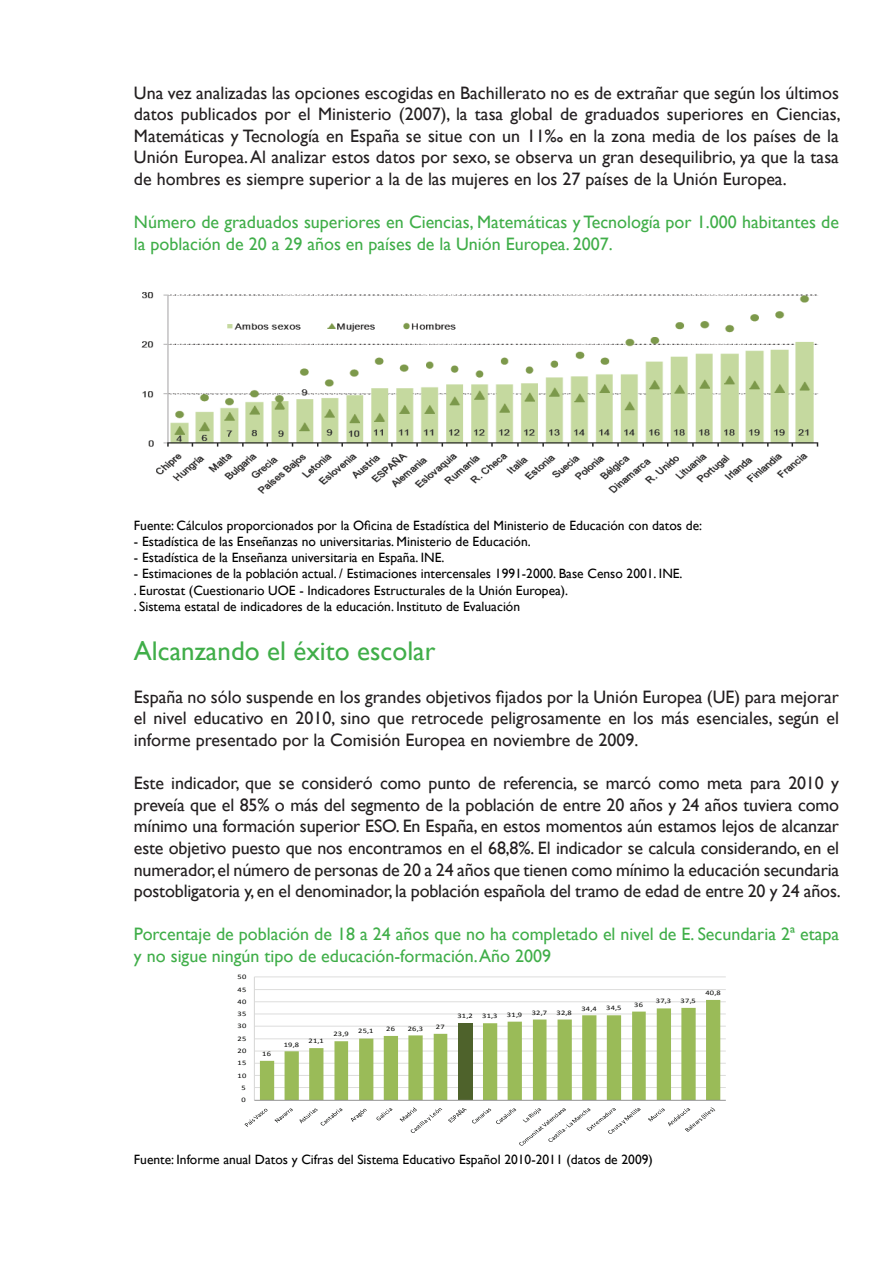
<style>
.page{position:relative;width:893px;height:1263px;background:#fff}
.page>*{position:absolute;margin:0;border:0;box-sizing:border-box;transform-origin:0 0}
.t1{font:27px "Gill Sans";color:#40ae49}
.t2{font:18px/21.6px "Gill Sans";color:#231f20;text-align:justify}
.t3{font:18px/21.6px "Gill Sans";color:#40ae49}
.t4{font:13.5px/16.2px "Gill Sans";color:#000}
.t5{font:6.9px "Calibri";letter-spacing:.03em;color:#040503;scale:1.22 1}
</style>
<div class="page">
<img style="left:141px;top:292px;width:678px;height:201px">
<hr style="left:254px;top:1087px;width:472px;height:1px;background:#d9d9d8">
<hr style="left:254px;top:1075px;width:472px;height:1px;background:#d9d9d8">
<hr style="left:254px;top:1063px;width:472px;height:1px;background:#d9d9d8">
<hr style="left:254px;top:1051px;width:472px;height:1px;background:#d9d9d8">
<hr style="left:254px;top:1038px;width:472px;height:1px;background:#d9d9d8">
<hr style="left:254px;top:1026px;width:472px;height:1px;background:#d9d9d8">
<hr style="left:254px;top:1014px;width:472px;height:1px;background:#d9d9d8">
<hr style="left:254px;top:1001px;width:472px;height:1px;background:#d9d9d8">
<hr style="left:254px;top:989px;width:472px;height:1px;background:#d9d9d8">
<hr style="left:254px;top:976px;width:472px;height:1px;background:#d9d9d8">
<svg style="left:260px;top:1000px;width:460px;height:100px"></svg>
<hr style="left:254px;top:977px;width:1px;height:123px;background:#d9d9d8">
<hr style="left:254px;top:1100px;width:472px;height:1px;background:#868686">
<svg style="left:244px;top:1108px;width:24px;height:19px"></svg>
<svg style="left:274px;top:1108px;width:69px;height:18px"></svg>
<svg style="left:351px;top:1108px;width:16px;height:14px"></svg>
<svg style="left:376px;top:1108px;width:17px;height:13px"></svg>
<svg style="left:399px;top:1107px;width:242px;height:39px"></svg>
<svg style="left:648px;top:1107px;width:68px;height:25px"></svg>
<p class="t2" style="left:134px;top:82px;width:708px">Una vez analizadas las opciones escogidas en Bachillerato no es de extrañar que según los últimos datos publicados por el Ministerio (2007), la tasa global de graduados superiores en Ciencias, Matemáticas y Tecnología en España se situe con un 11‰ en la zona media de los países de la Unión Europea. Al analizar estos datos por sexo, se observa un gran desequilibrio, ya que la tasa de hombres es siempre superior a la de las mujeres en los 27 países de la Unión Europea.</p>
<p class="t3" style="left:134px;top:212px;width:707px">Número de graduados superiores en Ciencias, Matemáticas y Tecnología por 1.000 habitantes de la población de 20 a 29 años en países de la Unión Europea. 2007.</p>
<p class="t4" style="left:134px;top:517px;width:570px">Fuente: Cálculos proporcionados por la Oficina de Estadística del Ministerio de Educación con datos de:</p>
<p class="t4" style="left:134px;top:534px;width:398px">- Estadística de las Enseñanzas no universitarias. Ministerio de Educación.</p>
<p class="t4" style="left:134px;top:550px;width:312px">- Estadística de la Enseñanza universitaria en España. INE.</p>
<p class="t4" style="left:134px;top:566px;width:550px">- Estimaciones de la población actual. / Estimaciones intercensales 1991-2000. Base Censo 2001. INE. . Eurostat (Cuestionario UOE - Indicadores Estructurales de la Unión Europea).<br>. Sistema estatal de indicadores de la educación. Instituto de Evaluación</p>
<h1 class="t1" style="left:134px;top:635px;width:303px">Alcanzando el éxito escolar</h1>
<p class="t2" style="left:134px;top:686px;width:706px">España no sólo suspende en los grandes objetivos fijados por la Unión Europea (UE) para mejorar el nivel educativo en 2010, sino que retrocede peligrosamente en los más esenciales, según el informe presentado por la Comisión Europea en noviembre de 2009.</p>
<p class="t2" style="left:134px;top:772px;width:708px">Este indicador, que se consideró como punto de referencia, se marcó como meta para 2010 y preveía que el 85% o más del segmento de la población de entre 20 años y 24 años tuviera como mínimo una formación superior ESO. En España, en estos momentos aún estamos lejos de alcanzar este objetivo puesto que nos encontramos en el 68,8%. El indicador se calcula considerando, en el numerador, el número de personas de 20 a 24 años que tienen como mínimo la educación secundaria postobligatoria y, en el denominador, la población española del tramo de edad de entre 20 y 24 años.</p>
<p class="t3" style="left:134px;top:924px;width:707px">Porcentaje de población de 18 a 24 años que no ha completado el nivel de E. Secundaria 2ª etapa y no sigue ningún tipo de educación-formación. Año 2009</p>
<p class="t5" style="left:237px;top:972px;width:9px">50</p>
<p class="t5" style="left:237px;top:985px;width:9px">45</p>
<p class="t5" style="left:237px;top:997px;width:9px">40</p>
<p class="t5" style="left:237px;top:1009px;width:9px">35</p>
<p class="t5" style="left:237px;top:1022px;width:9px">30</p>
<p class="t5" style="left:237px;top:1034px;width:9px">25</p>
<p class="t5" style="left:237px;top:1046px;width:9px">20</p>
<p class="t5" style="left:237px;top:1059px;width:9px">15</p>
<p class="t5" style="left:237px;top:1071px;width:9px">10</p>
<p class="t5" style="left:242px;top:1083px;width:5px">5</p>
<p class="t5" style="left:242px;top:1096px;width:5px">0</p>
<p class="t5" style="left:262px;top:1049px;width:9px">16</p>
<p class="t5" style="left:284px;top:1040px;width:14px">19,8</p>
<p class="t5" style="left:309px;top:1037px;width:14px">21,1</p>
<p class="t5" style="left:333px;top:1030px;width:14px">23,9</p>
<p class="t5" style="left:358px;top:1027px;width:14px">25,1</p>
<p class="t5" style="left:386px;top:1024px;width:9px">26</p>
<p class="t5" style="left:408px;top:1024px;width:14px">26,3</p>
<p class="t5" style="left:436px;top:1022px;width:9px">27</p>
<p class="t5" style="left:457px;top:1012px;width:14px">31,2</p>
<p class="t5" style="left:482px;top:1011px;width:14px">31,3</p>
<p class="t5" style="left:507px;top:1010px;width:14px">31,9</p>
<p class="t5" style="left:532px;top:1008px;width:14px">32,7</p>
<p class="t5" style="left:557px;top:1008px;width:14px">32,8</p>
<p class="t5" style="left:581px;top:1004px;width:14px">34,4</p>
<p class="t5" style="left:606px;top:1004px;width:14px">34,5</p>
<p class="t5" style="left:634px;top:1000px;width:9px">36</p>
<p class="t5" style="left:656px;top:997px;width:14px">37,3</p>
<p class="t5" style="left:681px;top:996px;width:14px">37,5</p>
<p class="t5" style="left:705px;top:988px;width:14px">40,8</p>
<p class="t4" style="left:134px;top:1151px;width:520px">Fuente: Informe anual Datos y Cifras del Sistema Educativo Español 2010-2011 (datos de 2009)</p>
</div>
